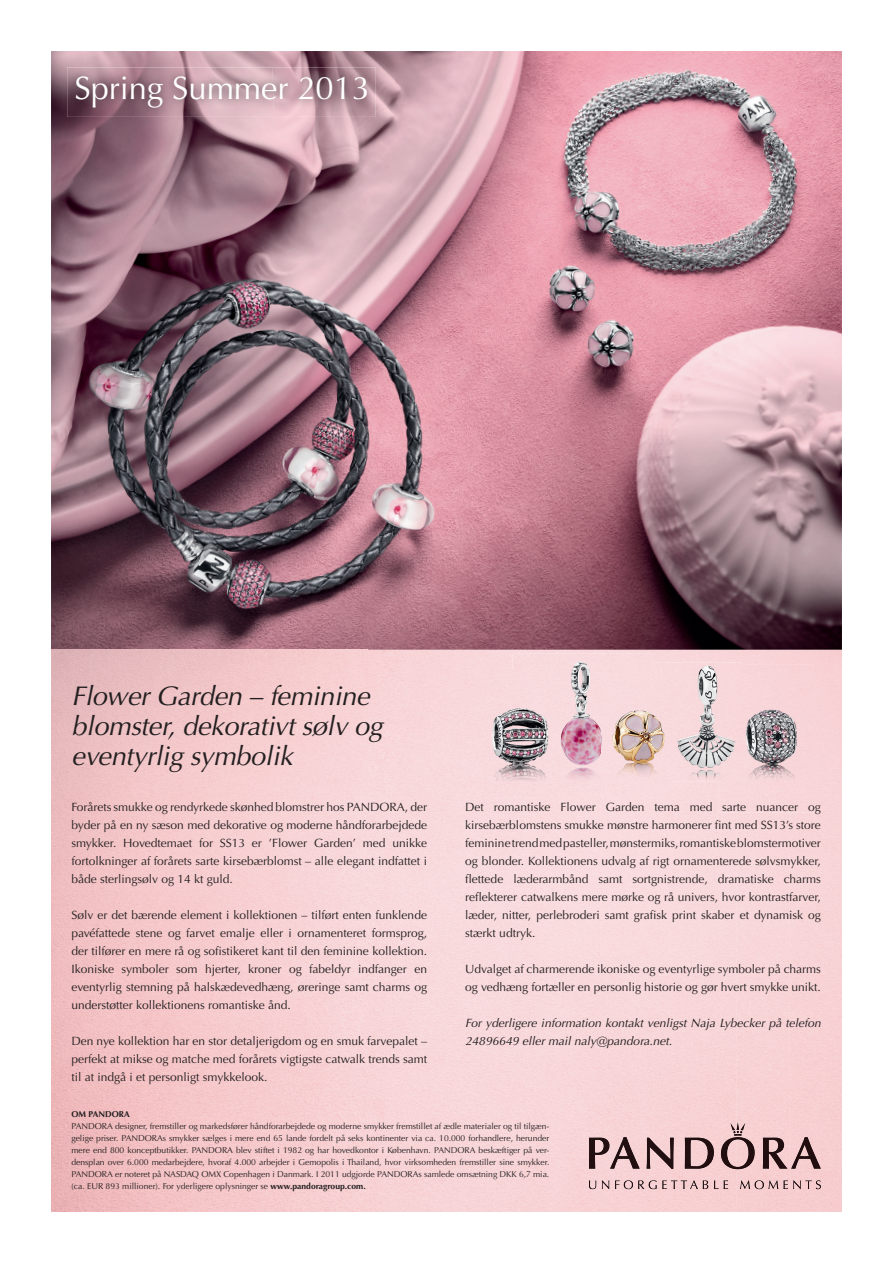
<style>
.page{position:relative;width:893px;height:1263px;background:#fff}
.page>*{position:absolute;margin:0;border:0;box-sizing:border-box;transform-origin:0 0}
.t1{font:32.55px "Optima LTCYR";color:#fff}
.t2{font:italic 27px/30px "Optima LTCYR";letter-spacing:-.01em;color:#231f20}
.t3{font:12px/18px "Optima LTCYR";color:#231f20;text-align:justify}
.t4{font:italic 12px/18px "Optima LTCYR";color:#231f20}
.t5{font:8.55px/12px "Optima LTCYR";color:#231f20;text-align:justify}
.t6{font:700 8.55px "Optima LTCYR";color:#231f20}
.s1{font-weight:700}
</style>
<div class="page">
<img style="left:51px;top:51px;width:791px;height:599px">
<img style="left:67px;top:68px;width:205px;height:49px">
<img style="left:272px;top:68px;width:104px;height:49px">
<img style="left:51px;top:854px;width:633px;height:358px">
<svg style="left:615px;top:1180px;width:93px;height:9px"></svg>
<svg style="left:714px;top:1180px;width:14px;height:9px"></svg>
<svg style="left:589px;top:1180px;width:7px;height:9px"></svg>
<svg style="left:602px;top:1180px;width:7px;height:9px"></svg>
<svg style="left:740px;top:1180px;width:81px;height:9px"></svg>
<img style="left:589px;top:1137px;width:51px;height:32px">
<img style="left:646px;top:1137px;width:28px;height:32px">
<img style="left:685px;top:1137px;width:29px;height:32px">
<img style="left:763px;top:1137px;width:24px;height:32px">
<img style="left:791px;top:1137px;width:30px;height:32px">
<svg style="left:721px;top:1122px;width:34px;height:47px;background:#b89799"></svg>
<img style="left:602px;top:670px;width:69px;height:127px">
<img style="left:655px;top:663px;width:86px;height:119px">
<img style="left:655px;top:670px;width:16px;height:112px">
<img style="left:513px;top:653px;width:138px;height:46px">
<img style="left:559px;top:699px;width:43px;height:93px">
<img style="left:602px;top:670px;width:49px;height:122px">
<img style="left:488px;top:670px;width:71px;height:127px">
<img style="left:513px;top:670px;width:46px;height:122px">
<img style="left:719px;top:665px;width:95px;height:148px">
<img style="left:719px;top:665px;width:22px;height:117px">
<h1 class="t1" style="left:74px;top:68px;width:297px">Spring Summer 2013</h1>
<h2 class="t2" style="left:71px;top:681px;width:313px">Flower Garden – feminine blomster, dekorativt sølv og eventyrlig symbolik</h2>
<p class="t3" style="left:71px;top:798px;width:357px">Forårets smukke og rendyrkede skønhed blomstrer hos PANDORA, der byder på en ny sæson med dekorative og moderne håndforarbejdede smykker. Hovedtemaet for SS13 er ’Flower Garden’ med unikke fortolkninger af forårets sarte kirsebærblomst – alle elegant indfattet i både sterlingsølv og 14 kt guld.</p>
<p class="t3" style="left:71px;top:906px;width:357px">Sølv er det bærende element i kollektionen – tilført enten funklende pavéfattede stene og farvet emalje eller i ornamenteret formsprog, der tilfører en mere rå og sofistikeret kant til den feminine kollektion.<br>Ikoniske symboler som hjerter, kroner og fabeldyr indfanger en eventyrlig stemning på halskædevedhæng, øreringe samt charms og understøtter kollektionens romantiske ånd.</p>
<p class="t3" style="left:71px;top:1032px;width:357px">Den nye kollektion har en stor detaljerigdom og en smuk farvepalet – perfekt at mikse og matche med forårets vigtigste catwalk trends samt til at indgå i et personligt smykkelook.</p>
<p class="t3" style="left:465px;top:798px;width:357px">Det romantiske Flower Garden tema med sarte nuancer og kirsebærblomstens smukke mønstre harmonerer fint med SS13’s store feminine trend med pasteller, mønstermiks, romantiske blomstermotiver og blonder. Kollektionens udvalg af rigt ornamenterede sølvsmykker, flettede læderarmbånd samt sortgnistrende, dramatiske charms reflekterer catwalkens mere mørke og rå univers, hvor kontrastfarver, læder, nitter, perlebroderi samt grafisk print skaber et dynamisk og stærkt udtryk.</p>
<p class="t3" style="left:465px;top:960px;width:357px">Udvalget af charmerende ikoniske og eventyrlige symboler på charms og vedhæng fortæller en personlig historie og gør hvert smykke unikt.</p>
<p class="t4" style="left:465px;top:1013px;width:357px">For yderligere information kontakt venligst Naja Lybecker på telefon<br>24896649 eller mail naly@pandora.net.</p>
<p class="t6" style="left:71px;top:1109px;width:60px">OM PANDORA</p>
<p class="t5" style="left:71px;top:1120px;width:479px">PANDORA designer, fremstiller og markedsfører håndforarbejdede og moderne smykker fremstillet af ædle materialer og til tilgæn&shy;gelige priser. PANDORAs smykker sælges i mere end 65 lande fordelt på seks kontinenter via ca. 10.000 forhandlere, herunder mere end 800 konceptbutikker. PANDORA blev stiftet i 1982 og har hovedkontor i København. PANDORA beskæftiger på ver&shy;densplan over 6.000 medarbejdere, hvoraf 4.000 arbejder i Gemopolis i Thailand, hvor virksomheden fremstiller sine smykker.<br>PANDORA er noteret på NASDAQ OMX Copenhagen i Danmark. I 2011 udgjorde PANDORAs samlede omsætning DKK 6,7 mia. (ca. EUR 893 millioner). For yderligere oplysninger se <span class="s1">www.pandoragroup.com.</span></p>
</div>
